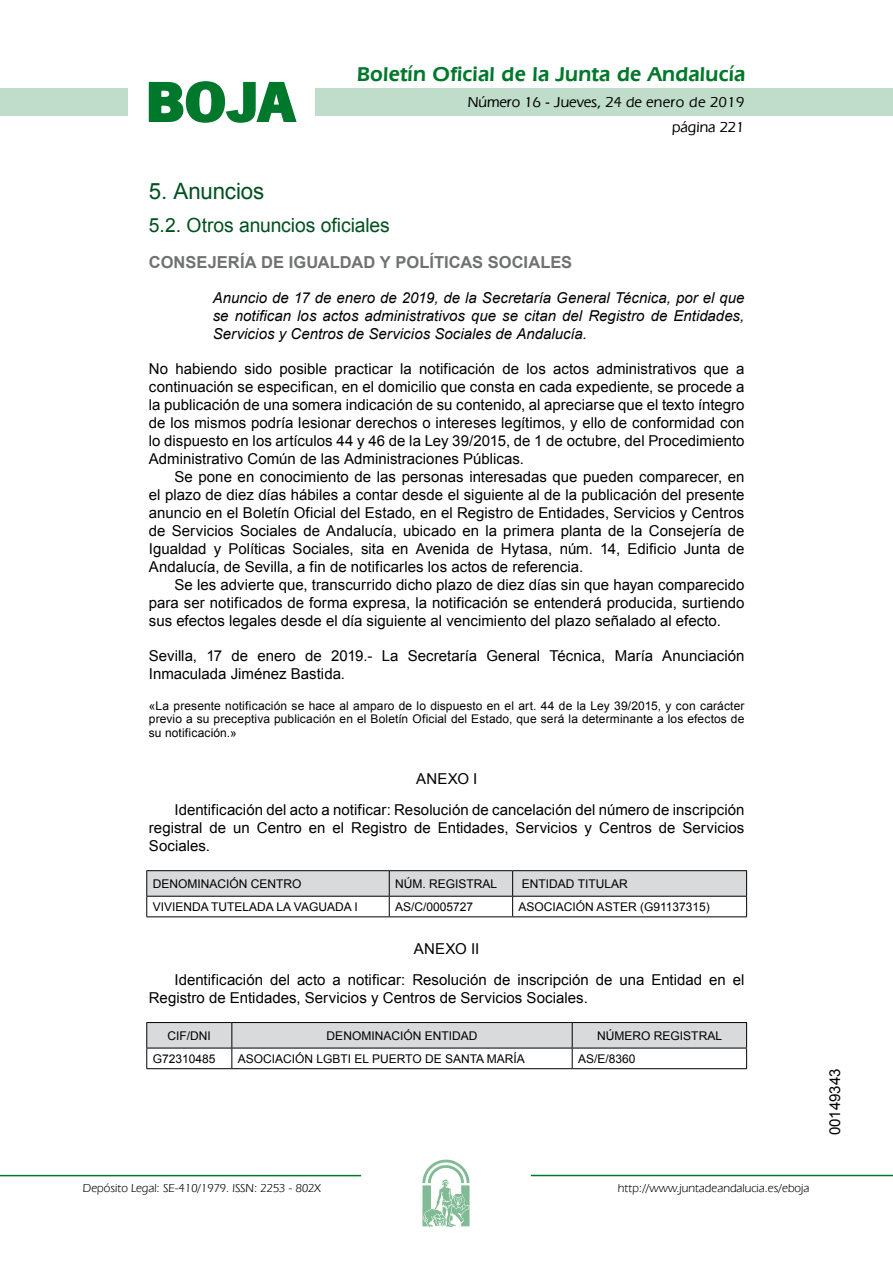
<style>
.page{position:relative;width:893px;height:1263px;background:#fff}
.page>*{position:absolute;margin:0;border:0;box-sizing:border-box;transform-origin:0 0}
.t1{font:700 57.75px "News Got T";color:#00782c;scale:1.14 1}
.t2{font:22.5px "Arial";letter-spacing:-.005em;color:#00501f}
.t3{font:600 21px "Eras IT Cby BT";letter-spacing:.01em;color:#00782c}
.t4{font:19.5px "Arial";letter-spacing:-.005em;color:#00501f}
.t5{font:700 16.5px "Arial";color:#707173}
.t6{font:15px/18px "Arial";color:#000}
.t7{font:italic 15px/18px "Arial";color:#000;text-align:justify}
.t8{font:500 15px/24.5px "Eras IT Cby BT";color:#000;text-align:right}
.t9{font:12px/13.5px "Arial";color:#000;text-align:justify}
.t10{font:12px "Eras IT Cby BT";color:#000}
</style>
<div class="page">
<div style="left:315px;top:88px;width:577px;height:28px;background:#bfddca"></div>
<div style="left:0;top:88px;width:128px;height:28px;background:#bfddca"></div>
<hr style="left:0;top:1175px;width:361px;height:1px;background:#00782c">
<svg style="left:422px;top:1159px;width:47px;height:68px"></svg>
<hr style="left:531px;top:1175px;width:361px;height:1px;background:#00782c">
<svg style="left:148px;top:81px;width:149px;height:42px"></svg>
<hr style="left:146px;top:870px;width:243px;height:1px;background:#000">
<hr style="left:389px;top:870px;width:123px;height:1px;background:#000">
<hr style="left:512px;top:870px;width:235px;height:1px;background:#000">
<svg style="left:146px;top:871px;width:601px;height:45px"></svg>
<hr style="left:146px;top:916px;width:243px;height:1px;background:#000">
<hr style="left:389px;top:916px;width:123px;height:1px;background:#000">
<hr style="left:512px;top:916px;width:235px;height:1px;background:#000">
<hr style="left:146px;top:1022px;width:86px;height:1px;background:#000">
<hr style="left:232px;top:1022px;width:340px;height:1px;background:#000">
<hr style="left:572px;top:1022px;width:175px;height:1px;background:#000">
<svg style="left:146px;top:1023px;width:601px;height:45px"></svg>
<hr style="left:146px;top:1068px;width:86px;height:1px;background:#000">
<hr style="left:232px;top:1068px;width:340px;height:1px;background:#000">
<hr style="left:572px;top:1068px;width:175px;height:1px;background:#000">
<h1 class="t1" style="left:145px;top:68px;width:133px">BOJA</h1>
<h3 class="t3" style="left:357px;top:62px;width:390px">Boletín Oficial de la Junta de Andalucía</h3>
<p class="t8" style="left:468px;top:90px;width:278px">Número 16 - Jueves, 24 de enero de 2019 página 221</p>
<h2 class="t2" style="left:149px;top:177px;width:117px">5. Anuncios</h2>
<h3 class="t4" style="left:149px;top:212px;width:242px">5.2. Otros anuncios oficiales</h3>
<p class="t5" style="left:149px;top:251px;width:425px">CONSEJERÍA DE IGUALDAD Y POLÍTICAS SOCIALES</p>
<p class="t7" style="left:213px;top:289px;width:533px">Anuncio de 17 de enero de 2019, de la Secretaría General Técnica, por el que se notifican los actos administrativos que se citan del Registro de Entidades, Servicios y Centros de Servicios Sociales de Andalucía.</p>
<p class="t6" style="left:149px;top:360px;width:597px;text-align:justify">No habiendo sido posible practicar la notificación de los actos administrativos que a continuación se especifican, en el domicilio que consta en cada expediente, se procede a la publicación de una somera indicación de su contenido, al apreciarse que el texto íntegro de los mismos podría lesionar derechos o intereses legítimos, y ello de conformidad con lo dispuesto en los artículos 44 y 46 de la Ley 39/2015, de 1 de octubre, del Procedimiento Administrativo Común de las Administraciones Públicas.</p>
<p class="t6" style="left:149px;top:468px;width:597px;text-align:justify;text-indent:26px">Se pone en conocimiento de las personas interesadas que pueden comparecer, en el plazo de diez días hábiles a contar desde el siguiente al de la publicación del presente anuncio en el Boletín Oficial del Estado, en el Registro de Entidades, Servicios y Centros de Servicios Sociales de Andalucía, ubicado en la primera planta de la Consejería de Igualdad y Políticas Sociales, sita en Avenida de Hytasa, núm. 14, Edificio Junta de Andalucía, de Sevilla, a fin de notificarles los actos de referencia.</p>
<p class="t6" style="left:149px;top:576px;width:597px;text-align:justify;text-indent:26px">Se les advierte que, transcurrido dicho plazo de diez días sin que hayan comparecido para ser notificados de forma expresa, la notificación se entenderá producida, surtiendo sus efectos legales desde el día siguiente al vencimiento del plazo señalado al efecto.</p>
<p class="t6" style="left:149px;top:647px;width:597px">Sevilla, 17 de enero de 2019.- La Secretaría General Técnica, María Anunciación<br>Inmaculada Jiménez Bastida.</p>
<p class="t9" style="left:149px;top:699px;width:597px">«La presente notificación se hace al amparo de lo dispuesto en el art. 44 de la Ley 39/2015, y con carácter previo a su preceptiva publicación en el Boletín Oficial del Estado, que será la determinante a los efectos de su notificación.»</p>
<p class="t6" style="left:174px;top:764px;width:571px;line-height:30.8px;text-indent:241px">ANEXO I<br>Identificación del acto a notificar: Resolución de cancelación del número de inscripción</p>
<p class="t6" style="left:149px;top:819px;width:597px">registral de un Centro en el Registro de Entidades, Servicios y Centros de Servicios<br>Sociales.</p>
<p class="t9" style="left:153px;top:877px;width:150px">DENOMINACIÓN CENTRO</p>
<p class="t9" style="left:395px;top:877px;width:104px">NÚM. REGISTRAL</p>
<p class="t9" style="left:522px;top:877px;width:107px">ENTIDAD TITULAR</p>
<p class="t9" style="left:153px;top:900px;width:206px">VIVIENDA TUTELADA LA VAGUADA I</p>
<p class="t9" style="left:395px;top:900px;width:80px">AS/C/0005727</p>
<p class="t9" style="left:518px;top:900px;width:193px">ASOCIACIÓN ASTER (G91137315)</p>
<p class="t6" style="left:174px;top:934px;width:571px;line-height:30.8px;text-indent:239px">ANEXO II<br>Identificación del acto a notificar: Resolución de inscripción de una Entidad en el</p>
<p class="t6" style="left:149px;top:989px;width:440px">Registro de Entidades, Servicios y Centros de Servicios Sociales.</p>
<p class="t9" style="left:168px;top:1029px;width:45px">CIF/DNI</p>
<p class="t9" style="left:326px;top:1029px;width:152px">DENOMINACIÓN ENTIDAD</p>
<p class="t9" style="left:597px;top:1029px;width:126px">NÚMERO REGISTRAL</p>
<p class="t9" style="left:153px;top:1052px;width:64px">G72310485</p>
<p class="t9" style="left:238px;top:1052px;width:288px">ASOCIACIÓN LGBTI EL PUERTO DE SANTA MARÍA</p>
<p class="t9" style="left:578px;top:1052px;width:59px">AS/E/8360</p>
<p class="t10" style="left:83px;top:1181px;width:239px">Depósito Legal: SE-410/1979. ISSN: 2253 - 802X</p>
<p class="t10" style="left:618px;top:1181px;width:193px">http://www.juntadeandalucia.es/eboja</p>
<p class="t6" style="left:826px;top:1135px;width:68px;rotate:-90deg">00149343</p>
</div>
